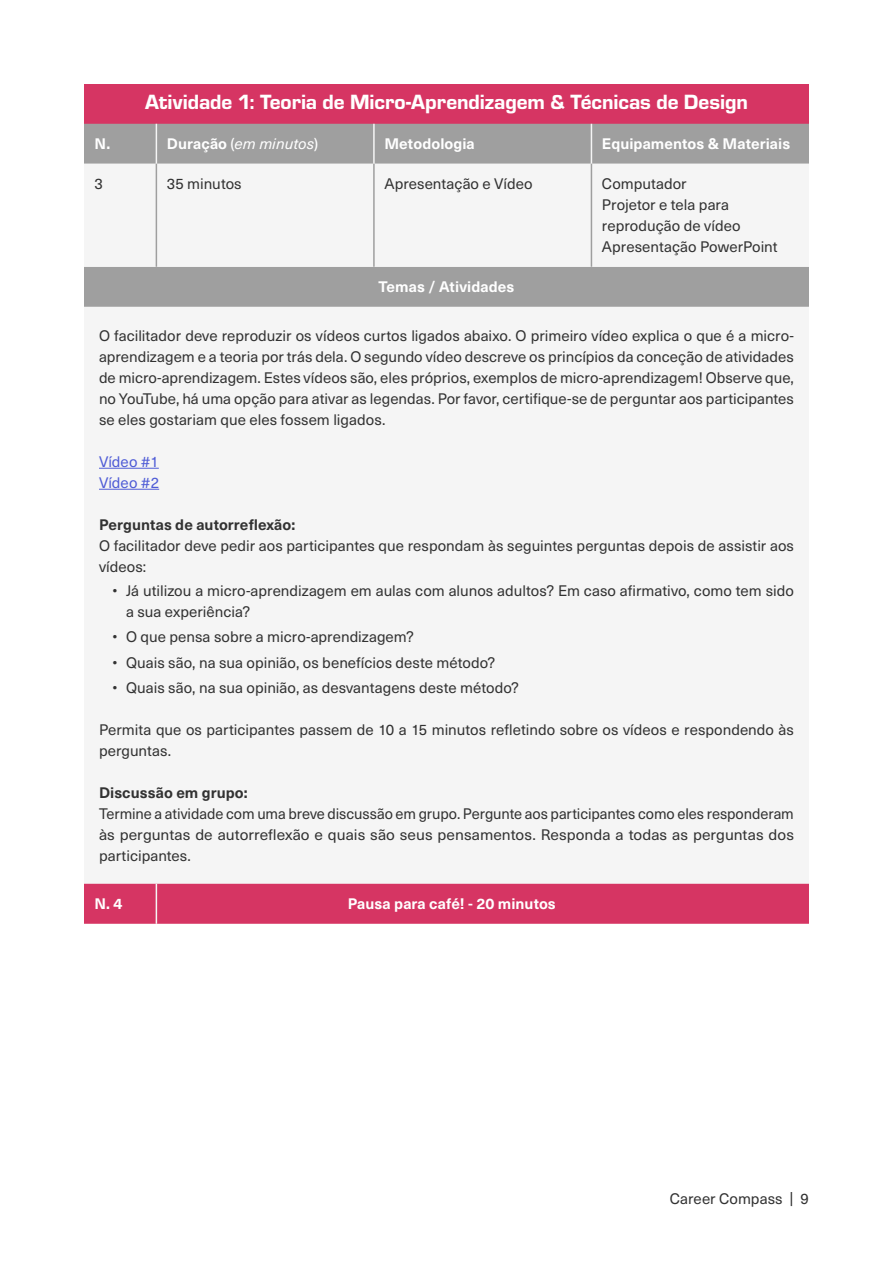
<style>
.page{position:relative;width:893px;height:1263px;background:#fff}
.page>*{position:absolute;margin:0;border:0;box-sizing:border-box;transform-origin:0 0}
.t1{font:21.3px "Eurostile Hea";letter-spacing:-.005em;color:#fff}
.t2{font:15px/21px "Neue Haas Unica W1 G";color:#323232}
.t3{font:700 15px "Neue Haas Unica W1 G";letter-spacing:.005em;color:#fff}
.t4{font:700 15px "Neue Haas Unica W1 G";letter-spacing:.005em;color:#323232}
.t5{font:italic 15px "Neue Haas Unica W1 G";letter-spacing:.005em;color:#fff}
.t6{font:15px/21px "Neue Haas Unica W1 G";color:#4f5cd6}
.s1{font-weight:700;font-style:normal}
.s2{font-style:normal}
</style>
<div class="page">
<div style="left:84px;top:307px;width:725px;height:577px;background:#f5f5f5"></div>
<hr style="left:99px;top:468px;width:60px;height:1px;background:#4f5cd6">
<hr style="left:99px;top:489px;width:60px;height:1px;background:#4f5cd6">
<div style="left:84px;top:84px;width:725px;height:40px;background:#d63563"></div>
<div style="left:84px;top:124px;width:725px;height:183px;background:#9f9f9f"></div>
<div style="left:84px;top:164px;width:725px;height:103px;background:#f5f5f5"></div>
<hr style="left:156px;top:124px;width:1px;height:40px;background:#f5f5f5">
<hr style="left:373px;top:124px;width:2px;height:40px;background:#f5f5f5">
<hr style="left:591px;top:124px;width:1px;height:40px;background:#f5f5f5">
<hr style="left:156px;top:164px;width:1px;height:103px;background:#9f9f9f">
<hr style="left:373px;top:164px;width:2px;height:103px;background:#9f9f9f">
<hr style="left:591px;top:164px;width:1px;height:103px;background:#9f9f9f">
<div style="left:84px;top:884px;width:725px;height:40px;background:#d63563"></div>
<hr style="left:156px;top:884px;width:1px;height:40px;background:#f5f5f5">
<h1 class="t1" style="left:145px;top:87px;width:604px">Atividade 1: Teoria de Micro-Aprendizagem &amp; Técnicas de Design</h1>
<p class="t3" style="left:95px;top:132px;width:17px">N.</p>
<p class="t5" style="left:167px;top:132px;width:153px"><span class="s1">Duração</span> <span class="s2">(</span>em minutos<span class="s2">)</span></p>
<p class="t3" style="left:384px;top:132px;width:92px">Metodologia</p>
<p class="t3" style="left:602px;top:132px;width:190px">Equipamentos &amp; Materiais</p>
<p class="t2" style="left:94px;top:172px;width:10px">3</p>
<p class="t2" style="left:167px;top:172px;width:76px">35 minutos</p>
<p class="t2" style="left:384px;top:172px;width:150px">Apresentação e Vídeo</p>
<p class="t2" style="left:602px;top:172px;width:177px">Computador<br>Projetor e tela para reprodução de vídeo<br>Apresentação PowerPoint</p>
<p class="t3" style="left:379px;top:275px;width:137px">Temas / Atividades</p>
<p class="t2" style="left:99px;top:324px;width:696px;text-align:justify">O facilitador deve reproduzir os vídeos curtos ligados abaixo. O primeiro vídeo explica o que é a micro&shy;aprendizagem e a teoria por trás dela. O segundo vídeo descreve os princípios da conceção de atividades de micro-aprendizagem. Estes vídeos são, eles próprios, exemplos de micro-aprendizagem! Observe que, no YouTube, há uma opção para ativar as legendas. Por favor, certifique-se de perguntar aos participantes se eles gostariam que eles fossem ligados.</p>
<p class="t6" style="left:99px;top:450px;width:62px">Vídeo #1<br>Vídeo #2</p>
<p class="t4" style="left:99px;top:513px;width:198px">Perguntas de autorreflexão:</p>
<p class="t2" style="left:99px;top:534px;width:696px">O facilitador deve pedir aos participantes que respondam às seguintes perguntas depois de assistir aos vídeos:</p>
<p class="t2" style="left:126px;top:579px;width:669px;text-indent:-14px">• Já utilizou a micro-aprendizagem em aulas com alunos adultos? Em caso afirmativo, como tem sido a sua experiência?</p>
<p class="t2" style="left:112px;top:626px;width:303px">• O que pensa sobre a micro-aprendizagem?</p>
<p class="t2" style="left:112px;top:651px;width:384px">• Quais são, na sua opinião, os benefícios deste método?</p>
<p class="t2" style="left:112px;top:677px;width:408px">• Quais são, na sua opinião, as desvantagens deste método?</p>
<p class="t2" style="left:99px;top:719px;width:696px">Permita que os participantes passem de 10 a 15 minutos refletindo sobre os vídeos e respondendo às perguntas.</p>
<p class="t4" style="left:99px;top:781px;width:150px">Discussão em grupo:</p>
<p class="t2" style="left:99px;top:803px;width:696px;text-align:justify">Termine a atividade com uma breve discussão em grupo. Pergunte aos participantes como eles responderam às perguntas de autorreflexão e quais são seus pensamentos. Responda a todas as perguntas dos participantes.</p>
<p class="t3" style="left:94px;top:892px;width:30px">N. 4</p>
<p class="t3" style="left:348px;top:892px;width:210px">Pausa para café! - 20 minutos</p>
<p class="t2" style="left:670px;top:1187px;width:141px">Career Compass | 9</p>
</div>
